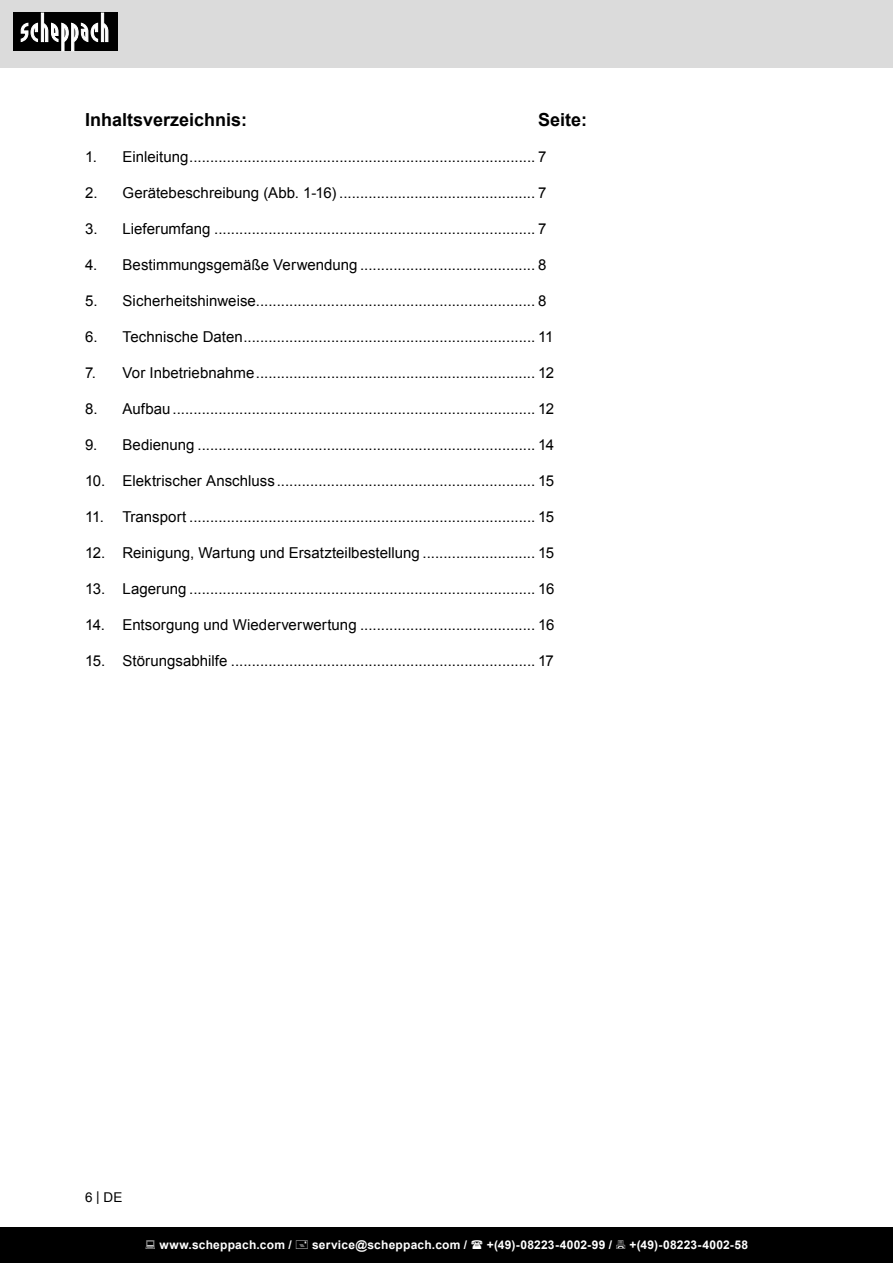
<style>
.page{position:relative;width:893px;height:1263px;background:#fff}
.page>*{position:absolute;margin:0;border:0;box-sizing:border-box;transform-origin:0 0}
.TOC_title{font:700 18px "Arial";color:#000}
.t1{font:15px "Arial";letter-spacing:.005em;color:#000}
.t2{font:13.5px "Arial";color:#000}
.t3{font:700 12px "Arial";letter-spacing:.02em;color:#fff}
</style>
<div class="page">
<div style="left:0;top:0;width:893px;height:67px;background:#dbdbdb"></div>
<div style="left:0;top:1227px;width:893px;height:36px;background:#000"></div>
<div style="left:13px;top:13px;width:105px;height:38px;background:#000"></div>
<svg style="left:21px;top:13px;width:87px;height:38px"></svg>
<p class="TOC_title" style="left:85px;top:108px;width:164px">Inhaltsverzeichnis:</p>
<p class="TOC_title" style="left:538px;top:108px;width:51px">Seite:</p>
<p class="t1" style="left:85px;top:147px;width:463px">1. Einleitung................................................................................... 7</p>
<p class="t1" style="left:85px;top:183px;width:463px">2. Gerätebeschreibung (Abb. 1-16) ............................................... 7</p>
<p class="t1" style="left:85px;top:219px;width:463px">3. Lieferumfang ............................................................................. 7</p>
<p class="t1" style="left:85px;top:255px;width:463px">4. Bestimmungsgemäße Verwendung .......................................... 8</p>
<p class="t1" style="left:85px;top:291px;width:463px">5. Sicherheitshinweise................................................................... 8</p>
<p class="t1" style="left:85px;top:327px;width:470px">6. Technische Daten...................................................................... 11</p>
<p class="t1" style="left:85px;top:363px;width:471px">7. Vor Inbetriebnahme................................................................... 12</p>
<p class="t1" style="left:85px;top:399px;width:471px">8. Aufbau ....................................................................................... 12</p>
<p class="t1" style="left:85px;top:435px;width:471px">9. Bedienung ................................................................................. 14</p>
<p class="t1" style="left:85px;top:471px;width:471px">10. Elektrischer Anschluss.............................................................. 15</p>
<p class="t1" style="left:85px;top:507px;width:471px">11. Transport ................................................................................... 15</p>
<p class="t1" style="left:85px;top:543px;width:471px">12. Reinigung, Wartung und Ersatzteilbestellung ........................... 15</p>
<p class="t1" style="left:85px;top:579px;width:471px">13. Lagerung ................................................................................... 16</p>
<p class="t1" style="left:85px;top:615px;width:471px">14. Entsorgung und Wiederverwertung .......................................... 16</p>
<p class="t1" style="left:85px;top:651px;width:470px">15. Störungsabhilfe ......................................................................... 17</p>
<p class="t2" style="left:85px;top:1188px;width:39px">6 | DE</p>
<p class="t3" style="left:159px;top:1236px;width:134px">www.scheppach.com /</p>
<p class="t3" style="left:312px;top:1236px;width:157px">service@scheppach.com /</p>
<p class="t3" style="left:487px;top:1236px;width:127px">+(49)-08223-4002-99 /</p>
<p class="t3" style="left:629px;top:1236px;width:120px">+(49)-08223-4002-58</p>
</div>
